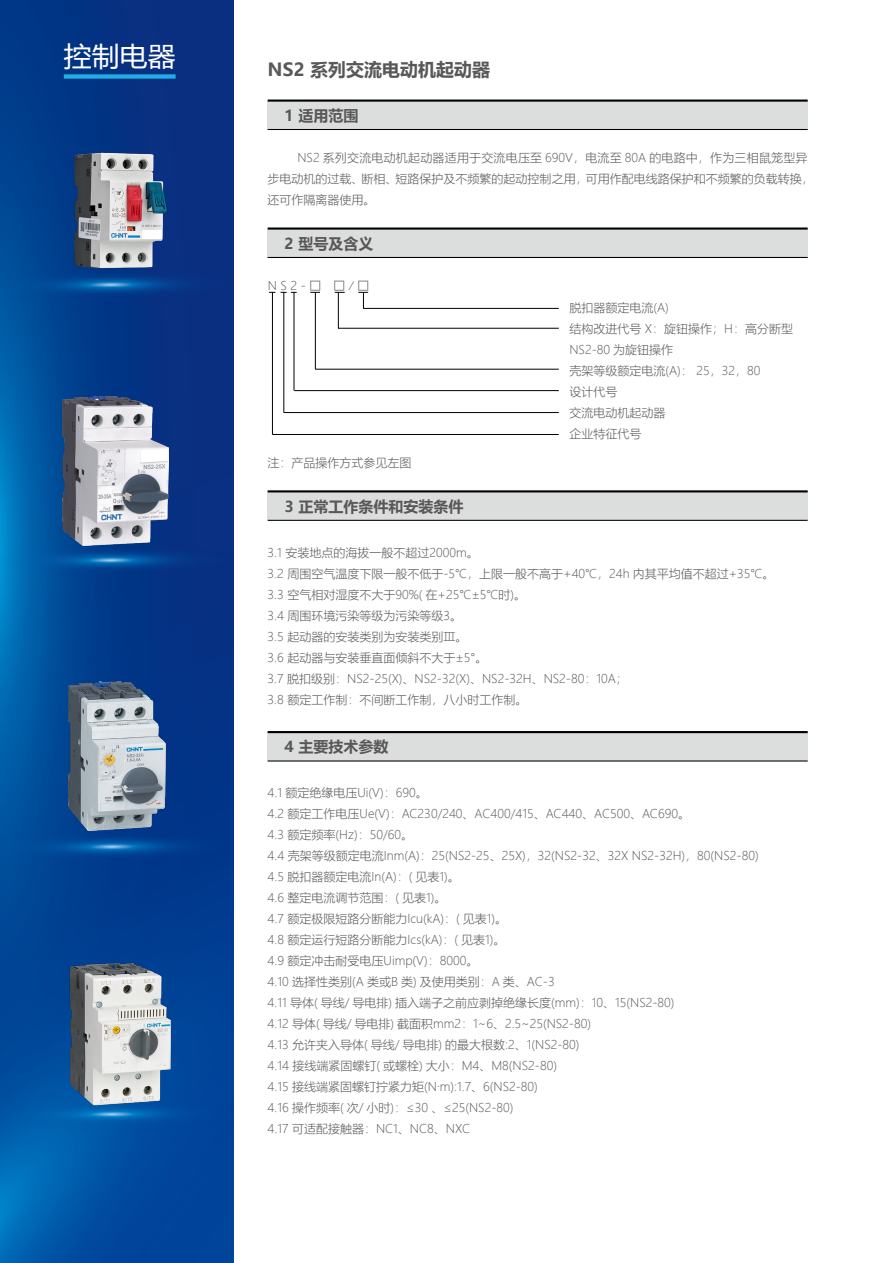
<style>
.page{position:relative;width:893px;height:1263px;background:#fff}
.page>*{position:absolute;margin:0;border:0;box-sizing:border-box;transform-origin:0 0}
.t1{font:27px "Microsoft Ya Hei";color:#fff}
.t2{font:700 18px "Microsoft Ya Hei";color:#595757}
.t3{font:700 15px "Microsoft Ya Hei";color:#595757}
.t4{font:300 12px/21px "Microsoft Ya Hei";color:#595757}
.s1{font-family:"Sim Hei";font-weight:400}
</style>
<div class="page">
<img style="left:0;top:0;width:234px;height:1263px">
<div style="left:64px;top:74px;width:112px;height:5px;background:#20aee6"></div>
<img style="left:0;top:830px;width:234px;height:32px">
<img style="left:0;top:1098px;width:234px;height:32px">
<div style="left:268px;top:101px;width:540px;height:28px;background:#dcdddd"></div>
<hr style="left:268px;top:100px;width:540px;height:2px;background:#000">
<hr style="left:268px;top:129px;width:540px;height:1px;background:#000">
<div style="left:268px;top:229px;width:540px;height:28px;background:#dcdddd"></div>
<hr style="left:268px;top:227px;width:540px;height:3px;background:#000">
<hr style="left:268px;top:257px;width:540px;height:1px;background:#000">
<svg style="left:269px;top:292px;width:28px;height:1px"></svg>
<hr style="left:363px;top:308px;width:196px;height:1px;background:#000">
<hr style="left:338px;top:328px;width:221px;height:1px;background:#000">
<hr style="left:272px;top:292px;width:1px;height:143px;background:#000">
<hr style="left:315px;top:369px;width:244px;height:1px;background:#000">
<hr style="left:284px;top:292px;width:1px;height:121px;background:#000">
<hr style="left:294px;top:390px;width:265px;height:1px;background:#000">
<hr style="left:294px;top:292px;width:1px;height:98px;background:#000">
<hr style="left:284px;top:412px;width:275px;height:1px;background:#000">
<hr style="left:273px;top:434px;width:286px;height:1px;background:#000">
<hr style="left:315px;top:292px;width:1px;height:77px;background:#000">
<svg style="left:358px;top:292px;width:10px;height:17px"></svg>
<hr style="left:338px;top:292px;width:1px;height:36px;background:#000">
<img style="left:0;top:269px;width:232px;height:31px">
<img style="left:0;top:544px;width:232px;height:32px">
<div style="left:268px;top:491px;width:540px;height:29px;background:#dcdddd"></div>
<hr style="left:268px;top:490px;width:540px;height:2px;background:#000">
<hr style="left:268px;top:520px;width:540px;height:1px;background:#000">
<div style="left:268px;top:732px;width:540px;height:29px;background:#dcdddd"></div>
<hr style="left:268px;top:731px;width:540px;height:2px;background:#000">
<hr style="left:268px;top:760px;width:540px;height:1px;background:#000">
<img style="left:55px;top:137px;width:130px;height:149px">
<img style="left:62px;top:396px;width:106px;height:149px">
<img style="left:68px;top:682px;width:97px;height:148px">
<img style="left:50px;top:948px;width:139px;height:170px">
<h1 class="t1" style="left:64px;top:38px;width:113px">控制电器</h1>
<p class="t2" style="left:268px;top:57px;width:224px">NS2 系列交流电动机起动器</p>
<p class="t3" style="left:285px;top:105px;width:75px">1 适用范围</p>
<p class="t4" style="left:268px;top:147px;width:548px;text-indent:30px">NS2 系列交流电动机起动器适用于交流电压至 690V，电流至 80A 的电路中，作为三相鼠笼型异步电动机的过载、断相、短路保护及不频繁的起动控制之用，可用作配电线路保护和不频繁的负载转换，还可作隔离器使用。</p>
<p class="t3" style="left:285px;top:233px;width:90px">2 型号及含义</p>
<p class="t4" style="left:268px;top:275px;width:103px">N S 2 - <span class="s1">□ □/□</span></p>
<p class="t4" style="left:268px;top:452px;width:146px">注：产品操作方式参见左图</p>
<p class="t3" style="left:285px;top:496px;width:180px">3 正常工作条件和安装条件</p>
<p class="t4" style="left:569px;top:297px;width:101px">脱扣器额定电流(A)</p>
<p class="t4" style="left:569px;top:318px;width:225px">结构改进代号 X：旋钮操作；H：高分断型</p>
<p class="t4" style="left:569px;top:339px;width:105px">NS2-80 为旋钮操作</p>
<p class="t4" style="left:569px;top:360px;width:193px">壳架等级额定电流(A)： 25，32，80</p>
<p class="t4" style="left:569px;top:381px;width:49px">设计代号</p>
<p class="t4" style="left:569px;top:402px;width:97px">交流电动机起动器</p>
<p class="t4" style="left:569px;top:423px;width:73px">企业特征代号</p>
<p class="t4" style="left:268px;top:542px;width:213px">3.1 安装地点的海拔一般不超过2000m。</p>
<p class="t4" style="left:268px;top:563px;width:508px">3.2 周围空气温度下限一般不低于-5℃，上限一般不高于+40℃，24h 内其平均值不超过+35℃。</p>
<p class="t4" style="left:268px;top:584px;width:260px">3.3 空气相对湿度不大于90%( 在+25℃±5℃时)。</p>
<p class="t4" style="left:268px;top:605px;width:196px">3.4 周围环境污染等级为污染等级3。</p>
<p class="t4" style="left:268px;top:626px;width:201px">3.5 起动器的安装类别为安装类别Ⅲ。</p>
<p class="t4" style="left:268px;top:647px;width:221px">3.6 起动器与安装垂直面倾斜不大于±5°。</p>
<p class="t4" style="left:268px;top:668px;width:362px">3.7 脱扣级别：NS2-25(X)、NS2-32(X)、NS2-32H、NS2-80：10A；</p>
<p class="t4" style="left:268px;top:689px;width:261px">3.8 额定工作制：不间断工作制，八小时工作制。</p>
<p class="t3" style="left:285px;top:736px;width:105px">4 主要技术参数</p>
<p class="t4" style="left:268px;top:782px;width:162px">4.1 额定绝缘电压Ui(V)：690。</p>
<p class="t4" style="left:268px;top:803px;width:424px">4.2 额定工作电压Ue(V)：AC230/240、AC400/415、AC440、AC500、AC690。</p>
<p class="t4" style="left:268px;top:824px;width:147px">4.3 额定频率(Hz)：50/60。</p>
<p class="t4" style="left:268px;top:845px;width:493px">4.4 壳架等级额定电流Inm(A)：25(NS2-25、25X)，32(NS2-32、32X NS2-32H)，80(NS2-80)</p>
<p class="t4" style="left:268px;top:866px;width:194px">4.5 脱扣器额定电流In(A)：( 见表1)。</p>
<p class="t4" style="left:268px;top:887px;width:180px">4.6 整定电流调节范围：( 见表1)。</p>
<p class="t4" style="left:268px;top:908px;width:241px">4.7 额定极限短路分断能力Icu(kA)：( 见表1)。</p>
<p class="t4" style="left:268px;top:929px;width:239px">4.8 额定运行短路分断能力Ics(kA)：( 见表1)。</p>
<p class="t4" style="left:268px;top:950px;width:212px">4.9 额定冲击耐受电压Uimp(V)：8000。</p>
<p class="t4" style="left:268px;top:971px;width:289px">4.10 选择性类别(A 类或B 类) 及使用类别：A 类、AC-3</p>
<p class="t4" style="left:268px;top:992px;width:408px">4.11 导体( 导线/ 导电排) 插入端子之前应剥掉绝缘长度(mm)：10、15(NS2-80)</p>
<p class="t4" style="left:268px;top:1013px;width:325px">4.12 导体( 导线/ 导电排) 截面积mm2：1~6、2.5~25(NS2-80)</p>
<p class="t4" style="left:268px;top:1034px;width:313px">4.13 允许夹入导体( 导线/ 导电排) 的最大根数:2、1(NS2-80)</p>
<p class="t4" style="left:268px;top:1055px;width:291px">4.14 接线端紧固螺钉( 或螺栓) 大小：M4、M8(NS2-80)</p>
<p class="t4" style="left:268px;top:1076px;width:272px">4.15 接线端紧固螺钉拧紧力矩(N·m):1.7、6(NS2-80)</p>
<p class="t4" style="left:268px;top:1097px;width:247px">4.16 操作频率( 次/ 小时)：≤30 、≤25(NS2-80)</p>
<p class="t4" style="left:268px;top:1118px;width:204px">4.17 可适配接触器：NC1、NC8、NXC</p>
</div>
